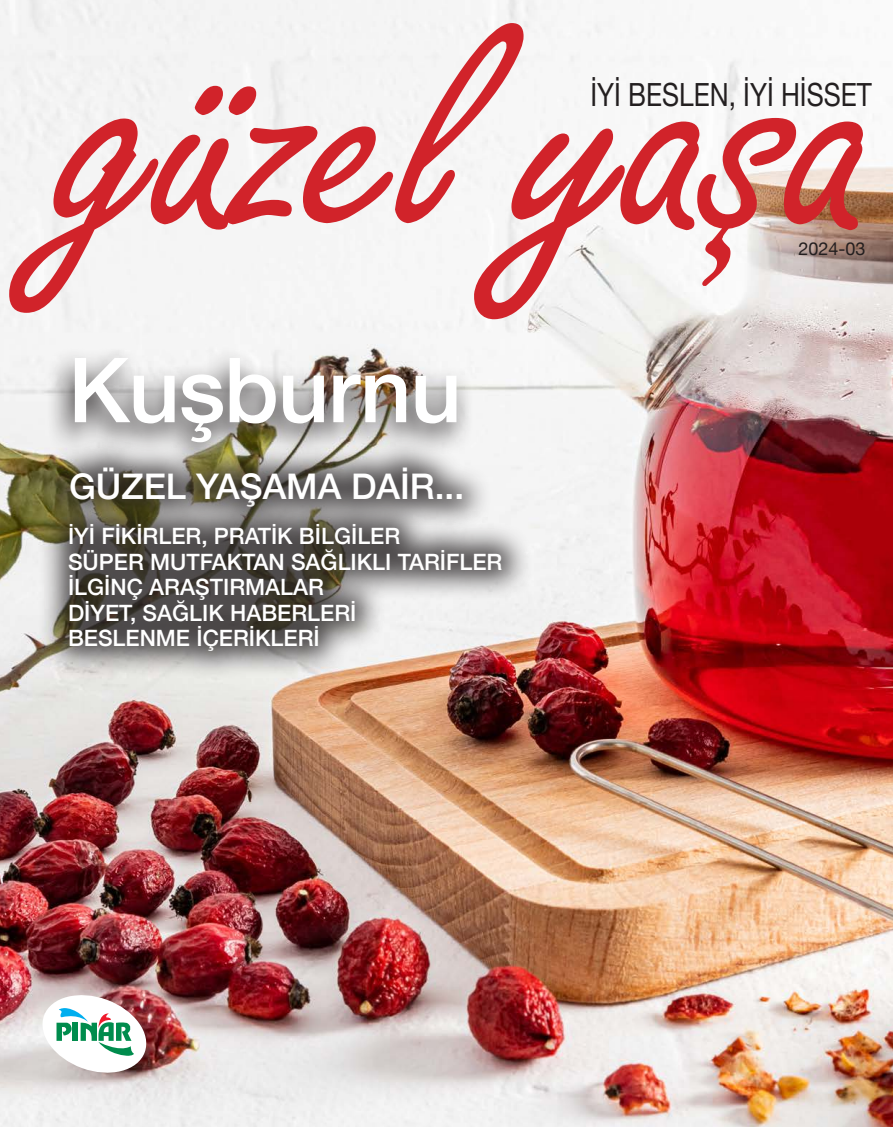
<style>
.page{position:relative;width:893px;height:1127px;background:#fff}
.page>*{position:absolute;margin:0;border:0;box-sizing:border-box;transform-origin:0 0}
.t1{font:306px "TR Freeport Plain";letter-spacing:-.01em;color:#d1232a}
.t2{font:500 90px "Helvetica Neue";letter-spacing:-.015em;color:#fff}
.t3{font:500 35.25px "Helvetica Neue";color:#fff}
.t4{font:31.95px "Helvetica Neue";color:#231f20;scale:.82 1}
.t5{font:500 22.5px "Helvetica Neue";color:#fff}
.t6{font:18px "Helvetica Neue";color:#231f20}
</style>
<div class="page">
<img style="left:0;top:0;width:893px;height:1127px">
<div style="left:46px;top:346px;width:428px;height:129px;background:#231f20;opacity:.94"></div>
<img style="left:37px;top:989px;width:115px;height:89px">
<div style="left:39px;top:436px;width:454px;height:102px;background:#231f20;opacity:.79"></div>
<div style="left:38px;top:493px;width:495px;height:189px;background:#231f20;opacity:.79"></div>
<p class="t1" style="left:54px;top:-45px;width:817px">güzel yaşa</p>
<p class="t2" style="left:68px;top:318px;width:395px">Kuşburnu</p>
<p class="t4" style="left:590px;top:72px;width:344px">İYİ BESLEN, İYİ HİSSET</p>
<p class="t6" style="left:798px;top:236px;width:69px">2024-03</p>
<p class="t3" style="left:69px;top:458px;width:397px">GÜZEL YAŞAMA DAİR...</p>
<p class="t5" style="left:68px;top:518px;width:334px">İYİ FİKİRLER, PRATİK BİLGİLER</p>
<p class="t5" style="left:68px;top:543px;width:436px">SÜPER MUTFAKTAN SAĞLIKLI TARİFLER</p>
<p class="t5" style="left:68px;top:569px;width:257px">İLGİNÇ ARAŞTIRMALAR</p>
<p class="t5" style="left:68px;top:594px;width:290px">DİYET, SAĞLIK HABERLERİ</p>
<p class="t5" style="left:68px;top:620px;width:253px">BESLENME İÇERİKLERİ</p>
</div>
